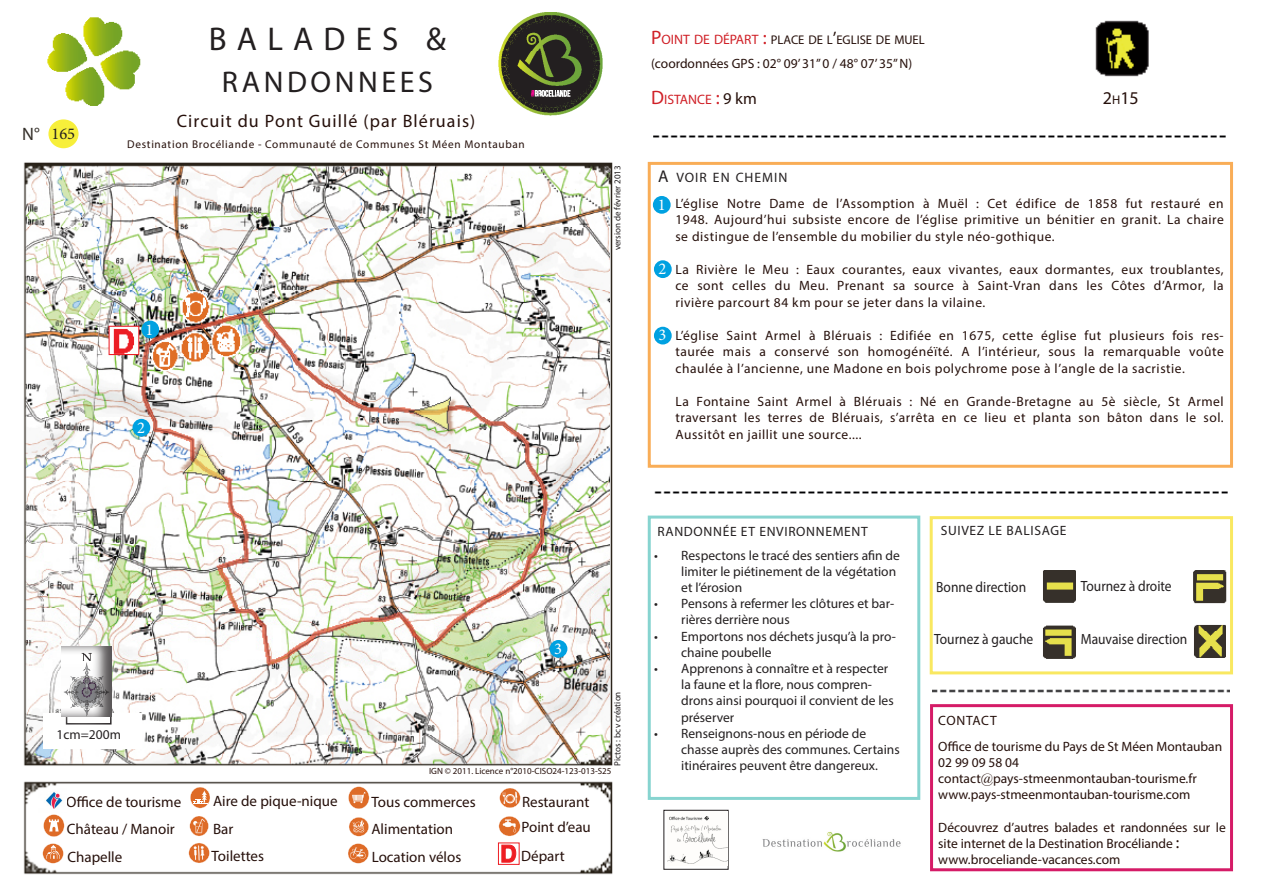
<style>
.page{position:relative;width:1263px;height:893px;background:#fff}
.page>*{position:absolute;margin:0;border:0;box-sizing:border-box;transform-origin:0 0}
.t1{font:33px "Myriad Pro";letter-spacing:.31em;color:#231f20}
.t2{font:30px "Myriad Pro";letter-spacing:.12em;color:#231f20}
.t3{font:18px "Myriad Pro";letter-spacing:.06em;color:#26100b}
.t4{font:18px "Myriad Pro";color:#26100b}
.t5{font:18px "Myriad Pro";color:#342f29}
.t6{font:16.5px "Minion Pro";color:#fff}
.t7{font:16.5px "Minion Pro";color:#231f20}
.t8{font:15px "Myriad Pro";color:#26100b}
.t9{font:14.85px "Myriad Pro";color:#231f20;scale:.91 1}
.t10{font:13.65px "Myriad Pro";letter-spacing:.07em;color:#231f20}
.t11{font:13.65px "Myriad Pro";color:#d02027}
.t12{font:13.5px/16.5px "Myriad Pro";color:#26100b;text-align:justify}
.t13{font:13.5px/16.2px "Myriad Pro";color:#231f20}
.t14{font:13.5px "Myriad Pro";letter-spacing:.05em;color:#231f20}
.t15{font:13.5px "Myriad Pro";letter-spacing:.04em;color:#26100b}
.t16{font:12.6px "Myriad Pro";color:#26100b}
.t17{font:11.25px "Myriad Pro";letter-spacing:.06em;color:#26100b}
.t18{font:9px "Myriad Pro";color:#26100b}
.t19{font:9px "Myriad Pro";color:#231f20}
.s1{font-size:19.5px;color:#d02027}
.s2{font-size:13.65px;color:#d02027}
.s3{font-size:18px}
.s4{font-size:19.5px}
.s5{font-size:19.5px;color:#d1232a}
.s6{font-size:16.5px;color:#26100b}
.s7{font-size:12.6px}
.s8{font-size:17.1px}
.s9{font-family:"Times New Roman"}
.s10{font-size:16.8px}
</style>
<div class="page">
<img style="left:23px;top:12px;width:1210px;height:863px">
<div style="left:43px;top:713px;width:98px;height:36px;background:#fff"></div>
<svg style="left:23px;top:608px;width:119px;height:135px"></svg>
<div style="left:61px;top:644px;width:54px;height:73px;background:#231f20;opacity:.75"></div>
<div style="left:930px;top:516px;width:303px;height:158px;background:#fff;border:3px solid #f8e33a"></div>
<div style="left:648px;top:162px;width:585px;height:306px;background:#fff;border:3px solid #f8992d"></div>
<img style="left:653px;top:126px;width:575px;height:18px">
<img style="left:932px;top:680px;width:297px;height:18px">
<img style="left:1043px;top:570px;width:32px;height:33px">
<img style="left:1193px;top:570px;width:33px;height:33px">
<img style="left:1043px;top:625px;width:32px;height:34px">
<img style="left:1194px;top:625px;width:32px;height:33px">
<div style="left:141px;top:321px;width:18px;height:17px;background:#00a1e1;border-radius:50%"></div>
<div style="left:132px;top:419px;width:18px;height:18px;background:#00a1e1;border-radius:50%"></div>
<div style="left:48px;top:119px;width:31px;height:29px;background:#f7ef3a;border-radius:50%"></div>
<div style="left:653px;top:196px;width:18px;height:18px;background:#00a1e1;border-radius:50%"></div>
<div style="left:654px;top:260px;width:18px;height:18px;background:#00a1e1;border-radius:50%"></div>
<div style="left:930px;top:704px;width:303px;height:167px;background:#fff;border:3px solid #d51b67"></div>
<div style="left:654px;top:327px;width:18px;height:17px;background:#00a1e1;border-radius:50%"></div>
<img style="left:655px;top:482px;width:574px;height:18px">
<img style="left:1091px;top:15px;width:61px;height:67px">
<p class="t5" style="left:22px;top:123px;width:19px">N°</p>
<p class="t7" style="left:51px;top:122px;width:25px">165</p>
<p class="t1" style="left:209px;top:18px;width:239px">BALADES &amp;</p>
<p class="t2" style="left:222px;top:63px;width:213px">RANDONNEES</p>
<p class="t3" style="left:177px;top:110px;width:300px">Circuit du Pont Guillé (par Bléruais)</p>
<p class="t17" style="left:127px;top:137px;width:399px">Destination Brocéliande - Communauté de Communes St Méen Montauban</p>
<p class="t6" style="left:146px;top:318px;width:9px">1</p>
<p class="t6" style="left:137px;top:416px;width:9px">2</p>
<p class="t19" style="left:612px;top:250px;width:86px;rotate:-90deg">version de février 2013</p>
<p class="t16" style="left:651px;top:32px;width:275px"><span class="s1">P</span><span class="s2">OINT DE DÉPART</span> <span class="s1">:</span> PLACE DE L<span class="s3">’</span>EGLISE DE MUEL</p>
<p class="t12" style="left:651px;top:55px;width:263px">(coordonnées GPS : 02° 09’ 31’’ 0 / 48° 07’ 35’’ N)</p>
<p class="t11" style="left:651px;top:91px;width:107px"><span class="s4">D</span>ISTANCE <span class="s5">:</span> <span class="s6">9 km</span></p>
<p class="t4" style="left:1103px;top:87px;width:37px">2<span class="s7">H</span>15</p>
<p class="t10" style="left:658px;top:169px;width:131px"><span class="s8">A</span> VOIR EN CHEMIN</p>
<p class="t6" style="left:658px;top:193px;width:9px">1</p>
<p class="t6" style="left:658px;top:258px;width:9px">2</p>
<p class="t6" style="left:658px;top:324px;width:9px">3</p>
<p class="t12" style="left:675px;top:195px;width:550px">L’église Notre Dame de l’Assomption à Muël : Cet édifice de 1858 fut restauré en 1948. Aujourd’hui subsiste encore de l’église primitive un bénitier en granit. La chaire se distingue de l’ensemble du mobilier du style néo-gothique.</p>
<p class="t12" style="left:675px;top:261px;width:550px">La Rivière le Meu : Eaux courantes, eaux vivantes, eaux dormantes, eux troublantes, ce sont celles du Meu. Prenant sa source à Saint-Vran dans les Côtes d’Armor, la rivière parcourt 84 km pour se jeter dans la vilaine.</p>
<p class="t12" style="left:675px;top:327px;width:550px">L’église Saint Armel à Bléruais : Edifiée en 1675, cette église fut plusieurs fois res&shy;taurée mais a conservé son homogénéïté. A l’intérieur, sous la remarquable voûte chaulée à l’ancienne, une Madone en bois polychrome pose à l’angle de la sacristie.</p>
<p class="t12" style="left:675px;top:393px;width:550px">La Fontaine Saint Armel à Bléruais : Né en Grande-Bretagne au 5è siècle, St Armel traversant les terres de Bléruais, s’arrêta en ce lieu et planta son bâton dans le sol.<br>Aussitôt en jaillit une source....</p>
<p class="t13" style="left:57px;top:726px;width:66px">1cm=200m</p>
<p class="t8" style="left:66px;top:793px;width:117px">Office de tourisme</p>
<p class="t8" style="left:67px;top:819px;width:109px">Château / Manoir</p>
<p class="t8" style="left:67px;top:848px;width:56px">Chapelle</p>
<p class="t8" style="left:213px;top:792px;width:126px">Aire de pique-nique</p>
<p class="t8" style="left:213px;top:820px;width:22px">Bar</p>
<p class="t8" style="left:212px;top:847px;width:54px">Toilettes</p>
<p class="t6" style="left:554px;top:637px;width:9px">3</p>
<p class="t19" style="left:612px;top:766px;width:76px;rotate:-90deg">Pictos : bcv création</p>
<p class="t18" style="left:429px;top:765px;width:184px">IGN © 2011. Licence n°2010-CISO24-123-013-S25</p>
<p class="t8" style="left:371px;top:793px;width:106px">Tous commerces</p>
<p class="t8" style="left:371px;top:820px;width:83px">Alimentation</p>
<p class="t8" style="left:372px;top:848px;width:91px">Location vélos</p>
<p class="t8" style="left:522px;top:792px;width:69px">Restaurant</p>
<p class="t8" style="left:522px;top:817px;width:71px">Point d’eau</p>
<p class="t8" style="left:521px;top:847px;width:45px">Départ</p>
<p class="t14" style="left:657px;top:523px;width:212px">RANDONNÉE ET ENVIRONNEMENT</p>
<p class="t13" style="left:681px;top:547px;width:220px;text-indent:-27px">• Respectons le tracé des sentiers afin de limiter le piétinement de la végétation et l’érosion</p>
<p class="t13" style="left:681px;top:595px;width:215px;text-indent:-27px">• Pensons à refermer les clôtures et bar&shy;rières derrière nous</p>
<p class="t13" style="left:681px;top:628px;width:216px;text-indent:-27px">• Emportons nos déchets jusqu’à la pro&shy;chaine poubelle</p>
<p class="t13" style="left:681px;top:660px;width:214px;text-indent:-27px">• Apprenons à connaître et à respecter la faune et la flore, nous compren&shy;drons ainsi pourquoi il convient de les préserver</p>
<p class="t13" style="left:681px;top:725px;width:220px;text-indent:-27px">• Renseignons-nous en période de chasse auprès des communes. Certains itinéraires peuvent être dangereux.</p>
<p class="t14" style="left:941px;top:522px;width:127px">SUIVEZ LE BALISAGE</p>
<p class="t9" style="left:936px;top:578px;width:100px">Bonne direction</p>
<p class="t9" style="left:934px;top:630px;width:110px">Tournez à gauche</p>
<p class="t9" style="left:1081px;top:576px;width:101px">Tournez à droite</p>
<p class="t9" style="left:1081px;top:630px;width:119px">Mauvaise direction</p>
<p class="t15" style="left:938px;top:713px;width:60px">CONTACT</p>
<p class="t12" style="left:938px;top:738px;width:285px">Office de tourisme du Pays de St Méen Montauban</p>
<p class="t12" style="left:938px;top:754px;width:82px">02 99 09 58 04</p>
<p class="t12" style="left:938px;top:770px;width:260px">contact<span class="s9">@</span>pays-stmeenmontauban-tourisme.fr</p>
<p class="t12" style="left:938px;top:786px;width:254px">www.pays-stmeenmontauban-tourisme.com</p>
<p class="t12" style="left:938px;top:819px;width:289px">Découvrez d’autres balades et randonnées sur le site internet de la Destination Brocéliande <span class="s10">:</span></p>
<p class="t12" style="left:938px;top:851px;width:184px">www.broceliande-vacances.com</p>
</div>
